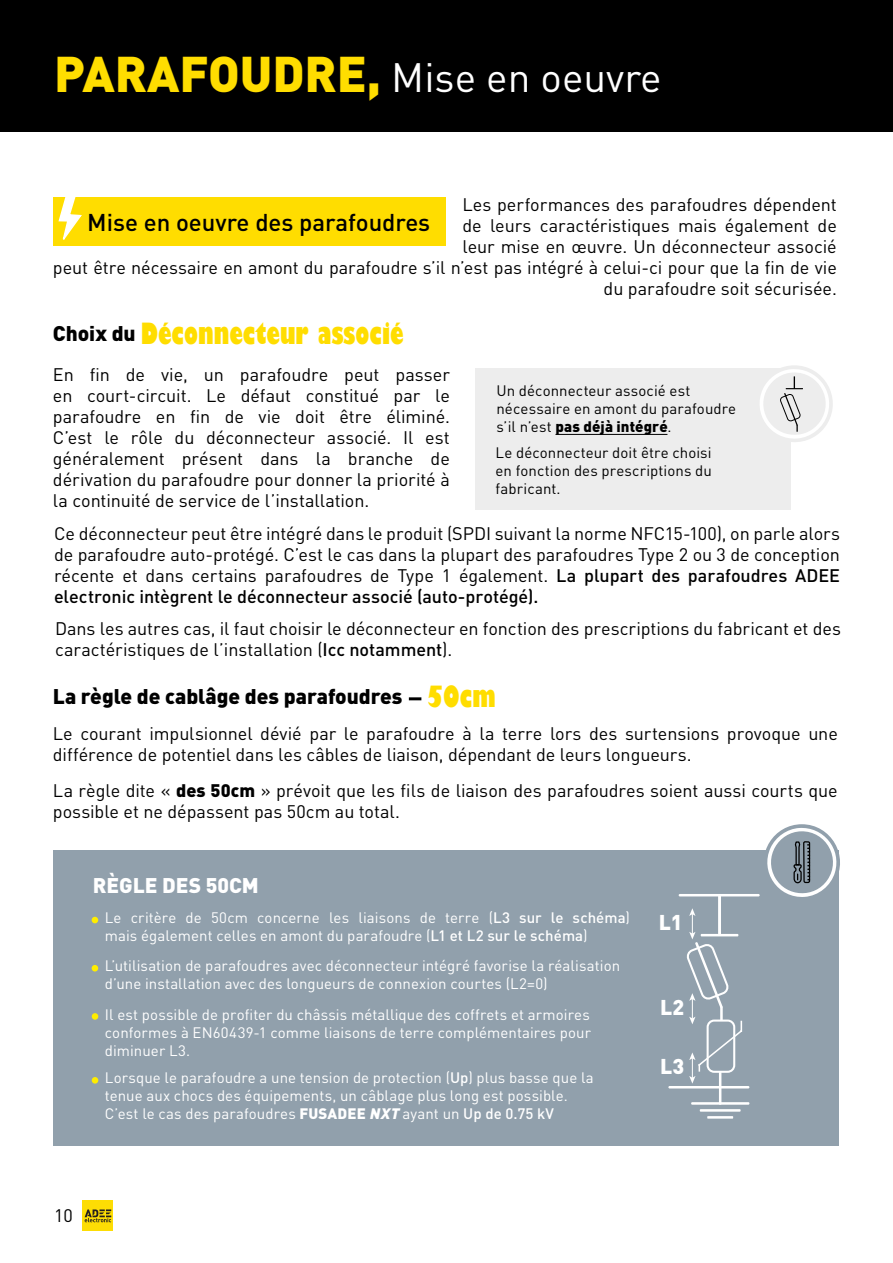
<style>
.page{position:relative;width:893px;height:1263px;background:#fff}
.page>*{position:absolute;margin:0;border:0;box-sizing:border-box;transform-origin:0 0}
.t1{font:40.5px "DINOT";color:#fff}
.t2{font:800 condensed 28.5px "Gill Sans";color:#fd0}
.t3{font:500 24px "DINOT";color:#000}
.t4{font:900 21.15px "DINOT";color:#fff}
.t5{font:900 21px "DINOT";color:#000}
.t6{font:900 21px "DINOT";color:#fff}
.t7{font:18px/21px "DINOT";letter-spacing:-.005em;color:#000}
.t8{font:18px "DIN";color:#000}
.t9{font:15px/18px "DINOT";letter-spacing:.005em;color:#fff}
.t10{font:15px/18px "DINOT";letter-spacing:.005em;color:#000}
.s1{font-weight:900;font-size:49.5px;color:#fd0}
.s2{font-family:"DINOT";font-weight:900;font-stretch:normal;font-size:21px;color:#000}
.s3{font-weight:900}
.s4{font-weight:500}
.s5{font-family:"Gill Sans";font-weight:800;font-stretch:condensed;font-size:28.5px;color:#fd0}
.s6{font-weight:900;font-style:italic}
</style>
<div class="page">
<div style="left:82px;top:1200px;width:31px;height:31px;background:#fddd04"></div>
<svg style="left:85px;top:1209px;width:26px;height:13px"></svg>
<div style="left:0;top:0;width:893px;height:132px;background:#000"></div>
<div style="left:53px;top:197px;width:392px;height:49px;background:#fd0"></div>
<svg style="left:409px;top:697px;width:12px;height:3px"></svg>
<div style="left:53px;top:850px;width:785px;height:296px;background:#91a0ac"></div>
<svg style="left:766px;top:824px;width:74px;height:76px"></svg>
<svg style="left:92px;top:917px;width:6px;height:6px"></svg>
<svg style="left:92px;top:965px;width:6px;height:6px"></svg>
<div style="left:92px;top:1013px;width:6px;height:7px;background:#ffed00;border-radius:50%"></div>
<svg style="left:92px;top:1077px;width:6px;height:6px"></svg>
<hr style="left:679px;top:894px;width:81px;height:2px;background:#fff">
<hr style="left:668px;top:1086px;width:81px;height:2px;background:#fff">
<hr style="left:718px;top:895px;width:3px;height:40px;background:#fff">
<hr style="left:691px;top:1102px;width:58px;height:3px;background:#fff">
<hr style="left:700px;top:1109px;width:41px;height:3px;background:#fff">
<hr style="left:707px;top:1116px;width:26px;height:2px;background:#fff">
<hr style="left:719px;top:1072px;width:2px;height:33px;background:#fff">
<svg style="left:686px;top:908px;width:57px;height:175px"></svg>
<div style="left:475px;top:368px;width:316px;height:141px;background:#ededed"></div>
<hr style="left:555px;top:434px;width:112px;height:1px;background:#000">
<svg style="left:760px;top:365px;width:73px;height:77px"></svg>
<svg style="left:58px;top:197px;width:24px;height:43px"></svg>
<h1 class="t1" style="left:54px;top:50px;width:609px"><span class="s1">PARAFOUDRE,</span> Mise en oeuvre</h1>
<p class="t7" style="left:53px;top:193px;width:785px;text-align:right">Les performances des parafoudres dépendent<br>de leurs caractéristiques mais également de<br>leur mise en œuvre. Un déconnecteur associé<br>peut être nécessaire en amont du parafoudre s’il n’est pas intégré à celui-ci pour que la fin de vie du parafoudre soit sécurisée.</p>
<h3 class="t3" style="left:87px;top:206px;width:345px">Mise en oeuvre des parafoudres</h3>
<h2 class="t2" style="left:53px;top:315px;width:352px"><span class="s2">Choix du</span> Déconnecteur associé</h2>
<p class="t7" style="left:53px;top:363px;width:398px;text-align:justify">En fin de vie, un parafoudre peut passer en court-circuit. Le défaut constitué par le parafoudre en fin de vie doit être éliminé.<br>C’est le rôle du déconnecteur associé. Il est généralement présent dans la branche de dérivation du parafoudre pour donner la priorité à la continuité de service de l’installation.</p>
<p class="t10" style="left:496px;top:381px;width:241px">Un déconnecteur associé est nécessaire en amont du parafoudre s’il n’est <span class="s3">pas déjà intégré</span>.</p>
<p class="t10" style="left:496px;top:443px;width:218px;text-align:justify">Le déconnecteur doit être choisi en fonction des prescriptions du fabricant.</p>
<p class="t7" style="left:54px;top:522px;width:787px;text-align:justify">Ce déconnecteur peut être intégré dans le produit (SPDI suivant la norme NFC15-100), on parle alors de parafoudre auto-protégé. C’est le cas dans la plupart des parafoudres Type 2 ou 3 de conception récente et dans certains parafoudres de Type 1 également. <span class="s4">La plupart des parafoudres ADEE electronic intègrent le déconnecteur associé (auto-protégé).</span></p>
<p class="t7" style="left:55px;top:618px;width:787px">Dans les autres cas, il faut choisir le déconnecteur en fonction des prescriptions du fabricant et des caractéristiques de l’installation (<span class="s4">Icc notamment</span>).</p>
<p class="t5" style="left:53px;top:682px;width:444px">La règle de cablâge des parafoudres <span class="s5">50cm</span></p>
<p class="t7" style="left:53px;top:722px;width:786px">Le courant impulsionnel dévié par le parafoudre à la terre lors des surtensions provoque une différence de potentiel dans les câbles de liaison, dépendant de leurs longueurs.</p>
<p class="t7" style="left:53px;top:779px;width:786px">La règle dite « <span class="s3">des 50cm</span> » prévoit que les fils de liaison des parafoudres soient aussi courts que possible et ne dépassent pas 50cm au total.</p>
<p class="t6" style="left:93px;top:871px;width:168px">RÈGLE DES 50CM</p>
<p class="t9" style="left:105px;top:908px;width:527px">Le critère de 50cm concerne les liaisons de terre (<span class="s4">L3 sur le schéma</span>) mais également celles en amont du parafoudre (<span class="s4">L1 et L2 sur le schéma</span>)</p>
<p class="t9" style="left:105px;top:956px;width:517px">L’utilisation de parafoudres avec déconnecteur intégré favorise la réalisation d’une installation avec des longueurs de connexion courtes (L2=0)</p>
<p class="t9" style="left:105px;top:1004px;width:488px;text-align:justify">Il est possible de profiter du châssis métallique des coffrets et armoires conformes à EN60439-1 comme liaisons de terre complémentaires pour diminuer L3.</p>
<p class="t9" style="left:105px;top:1068px;width:490px">Lorsque le parafoudre a une tension de protection (<span class="s4">Up</span>) plus basse que la tenue aux chocs des équipements, un câblage plus long est possible.<br>C’est le cas des parafoudres <span class="s3">FUSADEE</span> <span class="s6">NXT</span> ayant un <span class="s4">Up de 0.75 kV</span></p>
<p class="t4" style="left:659px;top:908px;width:25px">L1</p>
<p class="t4" style="left:660px;top:993px;width:25px">L2</p>
<p class="t4" style="left:660px;top:1052px;width:25px">L3</p>
<p class="t8" style="left:54px;top:1204px;width:20px">10</p>
</div>
